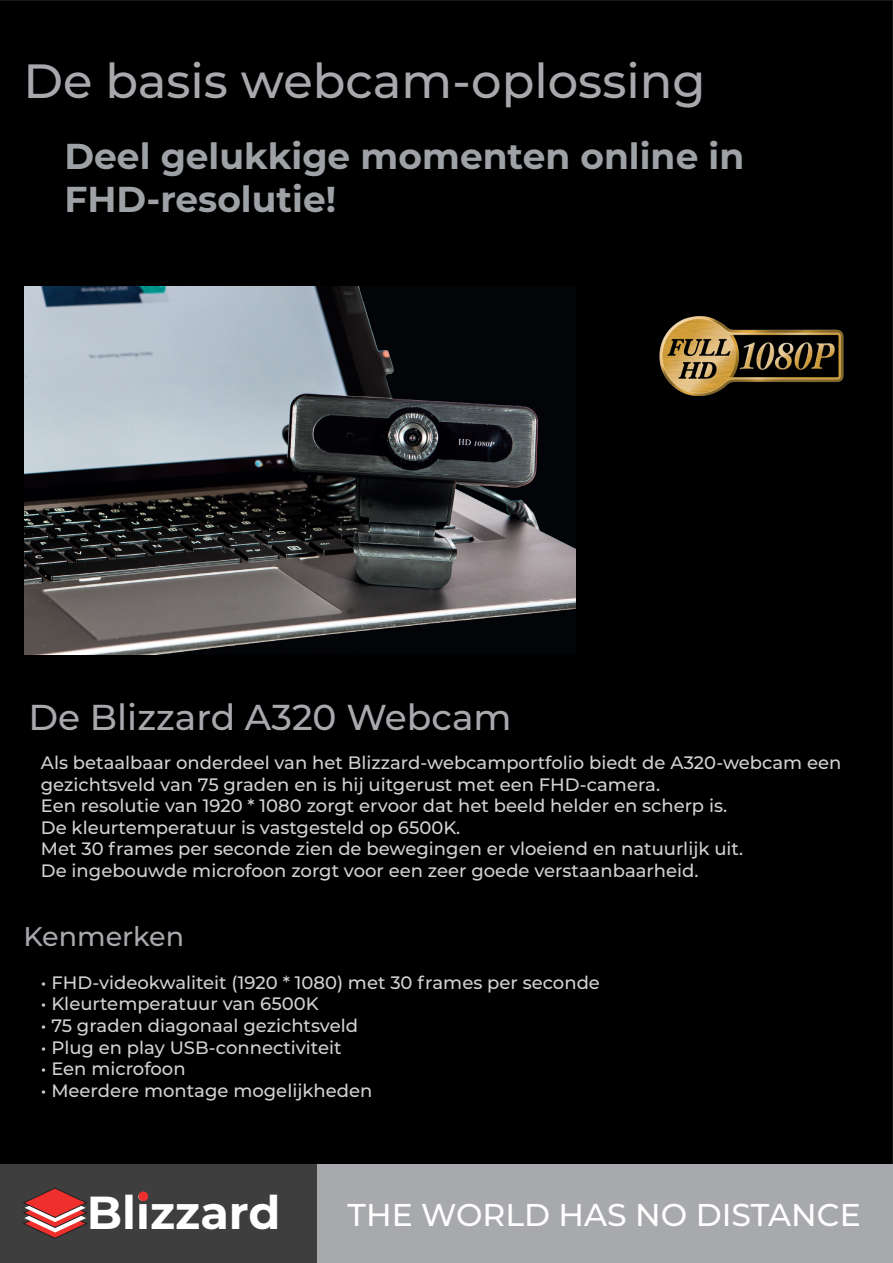
<style>
.page{position:relative;width:893px;height:1263px;background:#fff}
.page>*{position:absolute;margin:0;border:0;box-sizing:border-box;transform-origin:0 0}
.t1{font:500 48px "Montserrat";color:#a8a9ad}
.t2{font:700 46.2px "Montserrat";color:#fff}
.t3{font:700 36px/43.2px "Montserrat";color:#9ea1a5}
.t4{font:500 36px "Montserrat";color:#a8a9ad}
.t5{font:500 31.5px "Montserrat";color:#fff}
.t6{font:500 27px "Montserrat";color:#a8a9ad}
.t7{font:500 18px/21.6px "Montserrat";color:#d2d2d5}
</style>
<div class="page">
<div style="left:0;top:0;width:893px;height:1164px;background:#000001"></div>
<div style="left:0;top:1164px;width:317px;height:99px;background:#3e3e3f"></div>
<div style="left:317px;top:1164px;width:576px;height:99px;background:#a8a9ad"></div>
<img style="left:643px;top:310px;width:212px;height:86px">
<img style="left:25px;top:287px;width:551px;height:367px">
<div style="left:139px;top:1191px;width:9px;height:10px;background:#ee2f2c;border-radius:50%"></div>
<svg style="left:23px;top:1188px;width:64px;height:51px"></svg>
<h1 class="t1" style="left:23px;top:48px;width:684px">De basis webcam-oplossing</h1>
<h3 class="t3" style="left:64px;top:132px;width:681px">Deel gelukkige momenten online in<br>FHD-resolutie!</h3>
<h3 class="t4" style="left:29px;top:692px;width:485px">De Blizzard A320 Webcam</h3>
<p class="t7" style="left:41px;top:751px;width:802px">Als betaalbaar onderdeel van het Blizzard-webcamportfolio biedt de A320-webcam een gezichtsveld van 75 graden en is hij uitgerust met een FHD-camera.<br>Een resolutie van 1920 * 1080 zorgt ervoor dat het beeld helder en scherp is.<br>De kleurtemperatuur is vastgesteld op 6500K.<br>Met 30 frames per seconde zien de bewegingen er vloeiend en natuurlijk uit.<br>De ingebouwde microfoon zorgt voor een zeer goede verstaanbaarheid.</p>
<h3 class="t6" style="left:23px;top:917px;width:162px">Kenmerken</h3>
<p class="t7" style="left:41px;top:971px;width:561px">• FHD-videokwaliteit (1920 * 1080) met 30 frames per seconde</p>
<p class="t7" style="left:41px;top:992px;width:279px">• Kleurtemperatuur van 6500K</p>
<p class="t7" style="left:41px;top:1014px;width:319px">• 75 graden diagonaal gezichtsveld</p>
<p class="t7" style="left:41px;top:1036px;width:302px">• Plug en play USB-connectiviteit</p>
<p class="t7" style="left:41px;top:1057px;width:146px">• Een microfoon</p>
<p class="t7" style="left:41px;top:1079px;width:333px">• Meerdere montage mogelijkheden</p>
<h2 class="t2" style="left:87px;top:1179px;width:195px">Blizzard</h2>
<h3 class="t5" style="left:348px;top:1193px;width:515px">THE WORLD HAS NO DISTANCE</h3>
</div>
